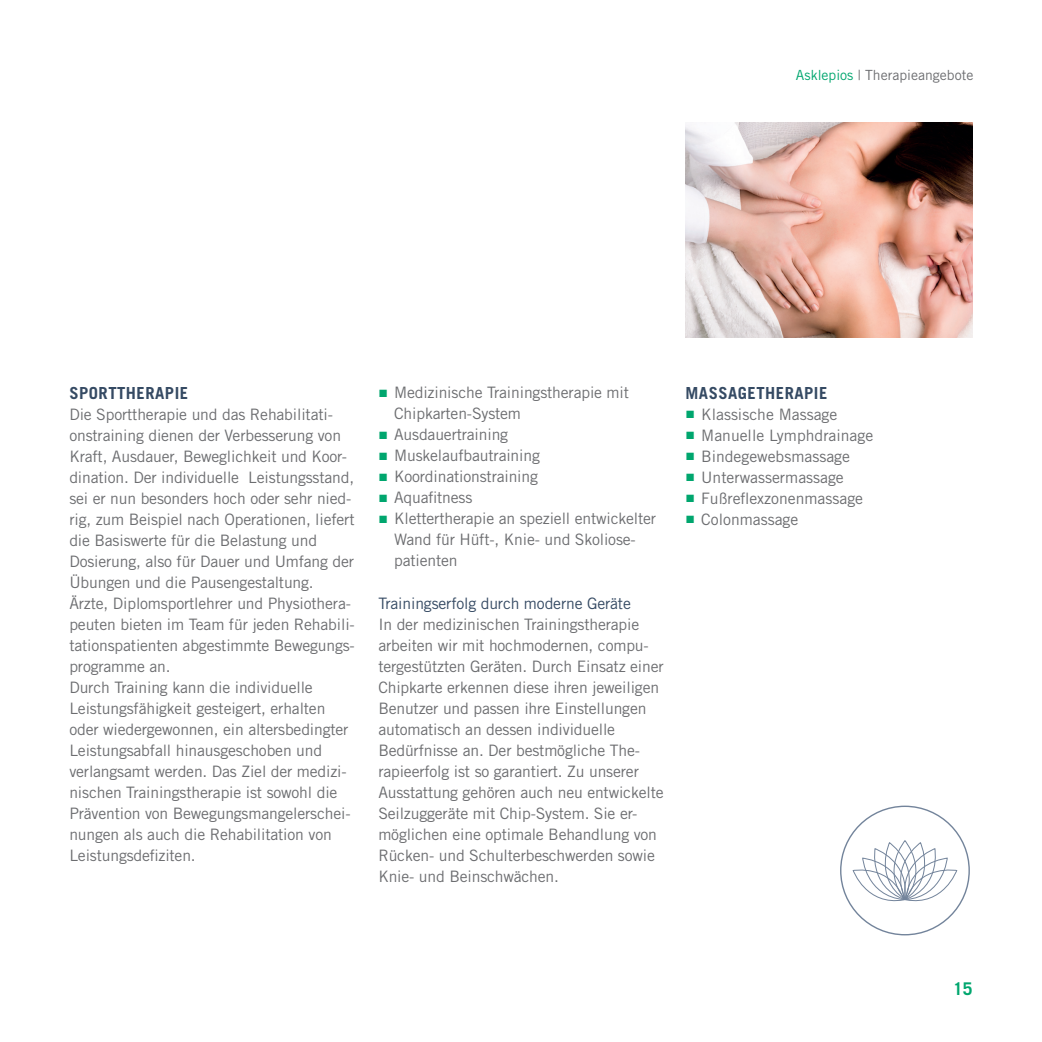
<style>
.page{position:relative;width:1042px;height:1042px;background:#fff}
.page>*{position:absolute;margin:0;border:0;box-sizing:border-box;transform-origin:0 0}
.t1{font:700 17.5px "Trade Gothic LT Std";color:#00a66e}
.t2{font:700 16.62px "Trade Gothic LT Std";letter-spacing:.03em;color:#354a63}
.t3{font:15.75px/21px "Trade Gothic LT Std";letter-spacing:-.01em;color:#6c6d70}
.t4{font:15.75px "Trade Gothic LT Std";letter-spacing:-.01em;color:#354a63}
.t5{font:14px "Trade Gothic LT Std";color:#6c6d70}
.s1{color:#00a66e}
.s2{font-family:"Arial";color:#00a66e}
</style>
<div class="page">
<img style="left:685px;top:122px;width:287px;height:215px">
<svg style="left:840px;top:805px;width:130px;height:130px"></svg>
<p class="t5" style="left:796px;top:66px;width:179px"><span class="s1">Asklepios</span> | Therapieangebote</p>
<p class="t2" style="left:69px;top:383px;width:120px">SPORTTHERAPIE</p>
<p class="t3" style="left:69px;top:404px;width:287px">Die Sporttherapie und das Rehabilitati&shy;onstraining dienen der Verbesserung von Kraft, Ausdauer, Beweglichkeit und Koor&shy;dination. Der individuelle Leistungsstand, sei er nun besonders hoch oder sehr nied&shy;rig, zum Beispiel nach Operationen, liefert die Basiswerte für die Belastung und Dosierung, also für Dauer und Umfang der Übungen und die Pausengestaltung.<br>Ärzte, Diplomsportlehrer und Physiothera&shy;peuten bieten im Team für jeden Rehabili&shy;tationspatienten abgestimmte Bewegungs&shy;programme an.<br>Durch Training kann die individuelle Leistungsfähigkeit gesteigert, erhalten oder wiedergewonnen, ein altersbedingter Leistungsabfall hinausgeschoben und verlangsamt werden. Das Ziel der medizi&shy;nischen Trainingstherapie ist sowohl die Prävention von Bewegungsmangelerschei&shy;nungen als auch die Rehabilitation von Leistungsdefiziten.</p>
<p class="t3" style="left:394px;top:382px;width:236px;text-indent:-16px"><span class="s2">■</span> Medizinische Trainingstherapie mit<br>Chipkarten-System</p>
<p class="t3" style="left:378px;top:424px;width:131px"><span class="s2">■</span> Ausdauertraining</p>
<p class="t3" style="left:378px;top:445px;width:163px"><span class="s2">■</span> Muskelaufbautraining</p>
<p class="t3" style="left:378px;top:466px;width:161px"><span class="s2">■</span> Koordinationstraining</p>
<p class="t3" style="left:378px;top:487px;width:95px"><span class="s2">■</span> Aquafitness</p>
<p class="t3" style="left:394px;top:508px;width:264px;text-indent:-16px"><span class="s2">■</span> Klettertherapie an speziell entwickelter<br>Wand für Hüft-, Knie- und Skoliose&shy;patienten</p>
<p class="t4" style="left:378px;top:593px;width:254px">Trainingserfolg durch moderne Geräte</p>
<p class="t3" style="left:378px;top:613px;width:287px">In der medizinischen Trainingstherapie arbeiten wir mit hochmodernen, compu&shy;tergestützten Geräten. Durch Einsatz einer Chipkarte erkennen diese ihren jeweiligen Benutzer und passen ihre Einstellungen automatisch an dessen individuelle Bedürfnisse an. Der bestmögliche The&shy;rapieerfolg ist so garantiert. Zu unserer Ausstattung gehören auch neu entwickelte Seilzuggeräte mit Chip-System. Sie er&shy;möglichen eine optimale Behandlung von Rücken- und Schulterbeschwerden sowie Knie- und Beinschwächen.</p>
<p class="t2" style="left:685px;top:383px;width:143px">MASSAGETHERAPIE</p>
<p class="t3" style="left:685px;top:404px;width:153px"><span class="s2">■</span> Klassische Massage</p>
<p class="t3" style="left:685px;top:425px;width:189px"><span class="s2">■</span> Manuelle Lymphdrainage</p>
<p class="t3" style="left:685px;top:446px;width:166px"><span class="s2">■</span> Bindegewebsmassage</p>
<p class="t3" style="left:685px;top:467px;width:160px"><span class="s2">■</span> Unterwassermassage</p>
<p class="t3" style="left:685px;top:488px;width:179px"><span class="s2">■</span> Fußreflexzonenmassage</p>
<p class="t3" style="left:685px;top:509px;width:114px"><span class="s2">■</span> Colonmassage</p>
<p class="t1" style="left:953px;top:978px;width:21px">15</p>
</div>
